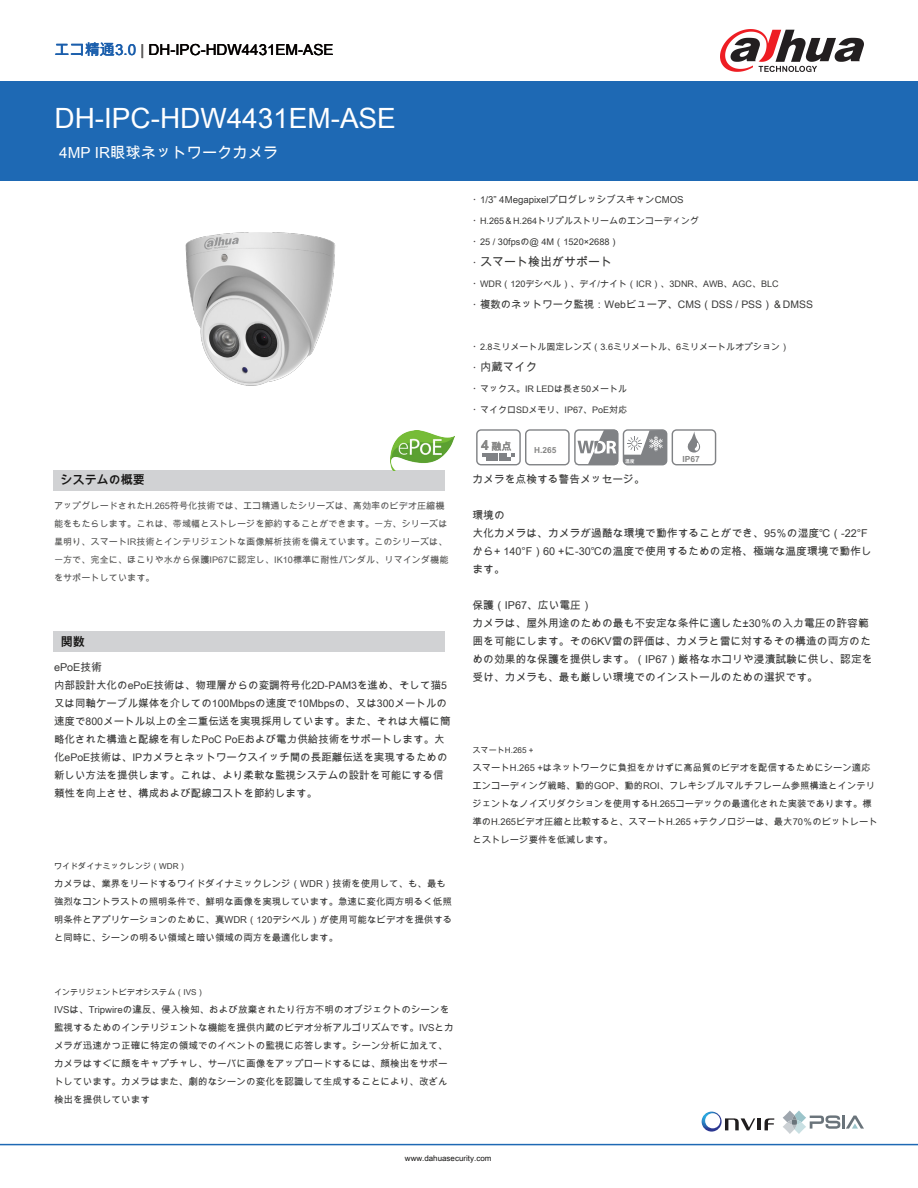
<style>
.page{position:relative;width:918px;height:1188px;background:#fff}
.page>*{position:absolute;margin:0;border:0;box-sizing:border-box;transform-origin:0 0}
.t1{font:27.9px "Arial Unicode MS";color:#fff}
.t2{font:15.3px "Arial Unicode MS";color:#fff}
.t3{font:15.15px "Arial Unicode MS";color:#040100}
.t4{font:700 13.8px "Arial Unicode MS";color:#868685}
.t5{font:12px "Arial Unicode MS";color:#383837}
.t6{font:700 12px "Arial Unicode MS";color:#171615}
.t7{font:11.4px "Arial Unicode MS";color:#383837}
.t8{font:10.8px/18px "Arial Unicode MS";color:#383837}
.t9{font:10.5px/18px "Arial Unicode MS";color:#383837}
.t10{font:10.35px "Arial Unicode MS";color:#383837}
.t11{font:700 10.05px "Arial Unicode MS";color:#868685}
.t12{font:9.6px/18px "Arial Unicode MS";color:#383837}
.t13{font:9.45px/18px "Arial Unicode MS";color:#383837}
.t14{font:9.3px/18px "Arial Unicode MS";color:#383837}
.t15{font:9.15px/18px "Arial Unicode MS";color:#545453}
.t16{font:9.15px "Arial Unicode MS";color:#383837}
.t17{font:9px "Arial Unicode MS";color:#383837}
.t18{font:700 8.4px "Arial Unicode MS";color:#868685}
.t19{font:700 8.25px "Arial Unicode MS";color:#868685}
.t20{font:8.1px "Arial Unicode MS";color:#383837}
.t21{font:7.95px "Arial Unicode MS";color:#171615}
.t22{font:700 4.8px "Arial Unicode MS";color:#fff}
.s1{color:#1a5eac}
.s2{color:#616060}
.s3{font-size:9px;color:#454041}
.s4{color:#454041}
</style>
<div class="page">
<div style="left:0;top:81px;width:918px;height:100px;background:#1e69b4"></div>
<div style="left:53px;top:470px;width:392px;height:21px;background:#d1d2d4"></div>
<div style="left:53px;top:631px;width:392px;height:20px;background:#d1d2d4"></div>
<hr style="left:0;top:1144px;width:918px;height:1px;background:#1e69b4">
<svg style="left:720px;top:29px;width:144px;height:43px"></svg>
<img style="left:185px;top:232px;width:237px;height:199px">
<svg style="left:783px;top:1111px;width:81px;height:23px"></svg>
<svg style="left:702px;top:1112px;width:72px;height:20px"></svg>
<svg style="left:476px;top:429px;width:240px;height:36px"></svg>
<img style="left:390px;top:431px;width:64px;height:40px">
<h3 class="t3" style="left:55px;top:39px;width:281px"><span class="s1">エコ精通3.0</span> <span class="s2">|</span> DH-IPC-HDW4431EM-ASE</h3>
<h1 class="t1" style="left:55px;top:98px;width:343px">DH-IPC-HDW4431EM-ASE</h1>
<h2 class="t2" style="left:59px;top:142px;width:221px">4MP IR眼球ネットワークカメラ</h2>
<p class="t6" style="left:61px;top:472px;width:86px">システムの概要</p>
<p class="t15" style="left:54px;top:497px;width:396px">アップグレードされたH.265符号化技術では、エコ精通したシリーズは、高効率のビデオ圧縮機能をもたらします。これは、帯域幅とストレージを節約することができます。一方、シリーズは星明り、スマートIR技術とインテリジェントな画像解析技術を備えています。このシリーズは、一方で、完全に、ほこりや水から保護IP67に認定し、IK10標準に耐性バンダル、リマインダ機能をサポートしています。</p>
<p class="t6" style="left:61px;top:633px;width:25px">関数</p>
<p class="t8" style="left:54px;top:658px;width:50px">ePoE技術</p>
<p class="t9" style="left:54px;top:676px;width:398px">内部設計大化のePoE技術は、物理層からの変調符号化2D-PAM3を進め、そして猫5又は同軸ケーブル媒体を介しての100Mbpsの速度で10Mbpsの、又は300メートルの速度で800メートル以上の全二重伝送を実現採用しています。また、それは大幅に簡略化された構造と配線を有したPoC PoEおよび電力供給技術をサポートします。大化ePoE技術は、IPカメラとネットワークスイッチ間の長距離伝送を実現するための新しい方法を提供します。これは、より柔軟な監視システムの設計を可能にする信頼性を向上させ、構成および配線コストを節約します。</p>
<p class="t20" style="left:54px;top:861px;width:134px">ワイドダイナミックレンジ（WDR）</p>
<p class="t13" style="left:54px;top:874px;width:400px">カメラは、業界をリードするワイドダイナミックレンジ（WDR）技術を使用して、も、最も強烈なコントラストの照明条件で、鮮明な画像を実現しています。急速に変化両方明るく低照明条件とアプリケーションのために、真WDR（120デシベル）が使用可能なビデオを提供すると同時に、シーンの明るい領域と暗い領域の両方を最適化します。</p>
<p class="t20" style="left:54px;top:987px;width:152px">インテリジェントビデオシステム（IVS）</p>
<p class="t12" style="left:54px;top:1000px;width:401px">IVSは、Tripwireの違反、侵入検知、および放棄されたり行方不明のオブジェクトのシーンを監視するためのインテリジェントな機能を提供内蔵のビデオ分析アルゴリズムです。IVSとカメラが迅速かつ正確に特定の領域でのイベントの監視に応答します。シーン分析に加えて、カメラはすぐに顔をキャプチャし、サーバに画像をアップロードするには、顔検出をサポートしています。カメラはまた、劇的なシーンの変化を認識して生成することにより、改ざん検出を提供しています</p>
<p class="t12" style="left:472px;top:190px;width:213px"><span class="s3">・</span>1/3” 4MegapixelプログレッシブスキャンCMOS</p>
<p class="t17" style="left:472px;top:214px;width:228px"><span class="s4">・</span>H.265＆H.264トリプルストリームのエンコーディング</p>
<p class="t16" style="left:472px;top:235px;width:148px"><span class="s3">・</span>25 / 30fpsの@ 4M（1520×2688）</p>
<p class="t5" style="left:472px;top:253px;width:141px"><span class="s3">・</span>スマート検出がサポート</p>
<p class="t17" style="left:472px;top:277px;width:308px"><span class="s4">・</span>WDR（120デシベル）、デイ/ナイト（ICR）、3DNR、AWB、AGC、BLC</p>
<p class="t10" style="left:472px;top:297px;width:342px"><span class="s3">・</span>複数のネットワーク監視：Webビューア、CMS（DSS / PSS）＆DMSS</p>
<p class="t17" style="left:472px;top:340px;width:318px"><span class="s4">・</span>2.8ミリメートル固定レンズ（3.6ミリメートル、6ミリメートルオプション）</p>
<p class="t7" style="left:472px;top:359px;width:66px"><span class="s3">・</span>内蔵マイク</p>
<p class="t17" style="left:472px;top:382px;width:156px"><span class="s4">・</span>マックス。IR LEDは長さ50メートル</p>
<p class="t17" style="left:472px;top:403px;width:156px"><span class="s4">・</span>マイクロSDメモリ、IP67、PoE対応</p>
<p class="t4" style="left:481px;top:435px;width:9px">4</p>
<p class="t19" style="left:534px;top:444px;width:24px">H.265</p>
<p class="t11" style="left:492px;top:439px;width:22px">融点</p>
<p class="t22" style="left:625px;top:458px;width:11px">温度</p>
<p class="t18" style="left:683px;top:453px;width:19px">IP67</p>
<p class="t8" style="left:472px;top:470px;width:174px">カメラを点検する警告メッセージ。</p>
<p class="t8" style="left:472px;top:506px;width:401px">環境の<br>大化カメラは、カメラが過酷な環境で動作することができ、95％の湿度℃（-22°Fから+ 140°F）60 +に-30℃の温度で使用するための定格、極端な温度環境で動作します。</p>
<p class="t8" style="left:472px;top:596px;width:402px">保護（IP67、広い電圧）<br>カメラは、屋外用途のための最も不安定な条件に適した±30％の入力電圧の許容範囲を可能にします。その6KV雷の評価は、カメラと雷に対するその構造の両方のための効果的な保護を提供します。（IP67）厳格なホコリや浸漬試験に供し、認定を受け、カメラも、最も厳しい環境でのインストールのための選択です。</p>
<p class="t20" style="left:472px;top:745px;width:62px">スマートH.265 +</p>
<p class="t14" style="left:472px;top:759px;width:407px">スマートH.265 +はネットワークに負担をかけずに高品質のビデオを配信するためにシーン適応エンコーディング戦略、動的GOP、動的ROI、フレキシブルマルチフレーム参照構造とインテリジェントなノイズリダクションを使用するH.265コーデックの最適化された実装であります。標準のH.265ビデオ圧縮と比較すると、スマートH.265 +テクノロジーは、最大70％のビットレートとストレージ要件を低減します。</p>
<p class="t21" style="left:405px;top:1152px;width:88px">www.dahuasecurity.com</p>
</div>
